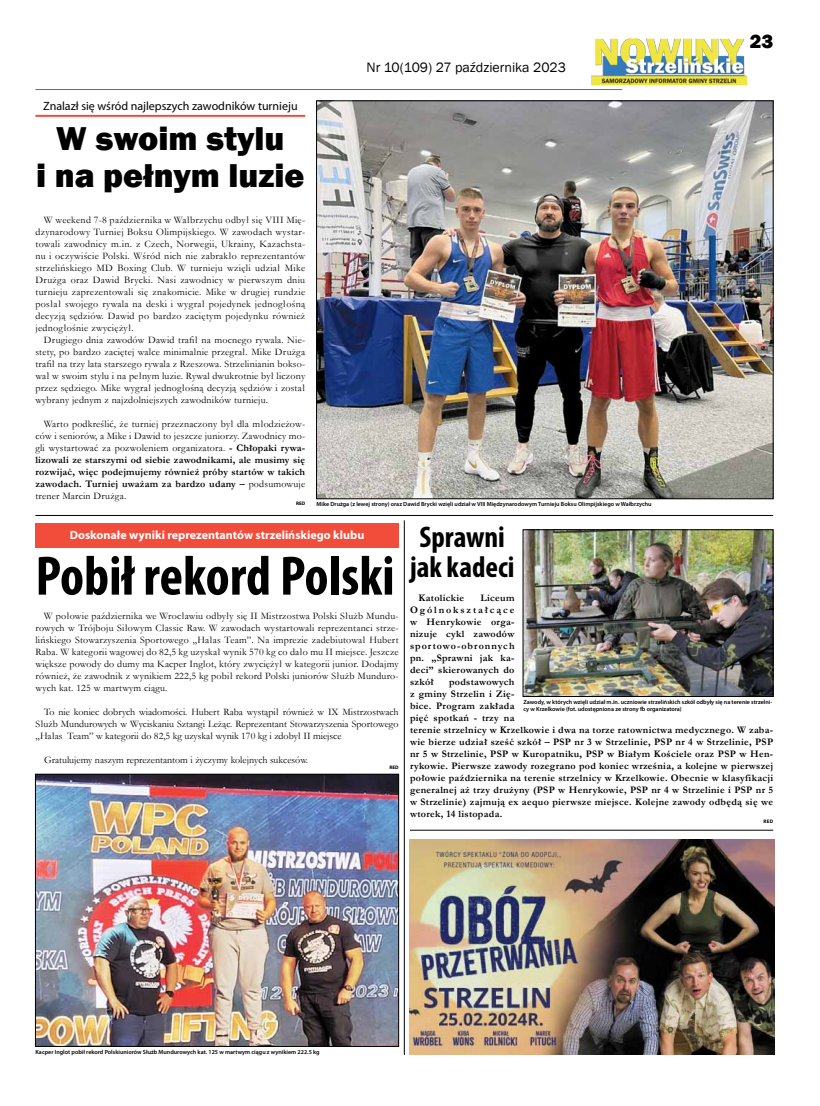
<style>
.page{position:relative;width:820px;height:1106px;background:#fff}
.page>*{position:absolute;margin:0;border:0;box-sizing:border-box;transform-origin:0 0}
.t1{font:700 condensed 56px "Myriad Pro";color:#000}
.t2{font:800 34px/36px "Franklin Gothic";color:#000;text-align:center}
.t3{font:700 condensed 30px/30px "Myriad Pro";color:#000;text-align:center}
.t4{font:800 20px "Franklin Gothic";color:#000}
.t5{font:14px "Franklin Gothic";color:#000}
.t6{font:700 12px "Myriad Pro";color:#fff}
.t7{font:12px "Myriad Pro";color:#000}
.t8{font:10px/12px "Garamond";letter-spacing:.02em;color:#000;text-align:justify}
.t9{font:700 10px/12px "Garamond";letter-spacing:.03em;color:#000;text-align:justify}
.t10{font:10px "Garamond";color:#000}
.t11{font:600 6px/7.2px "Myriad Pro";color:#000}
.t12{font:700 5px "Myriad Pro";color:#000}
.s1{font-weight:700}
</style>
<div class="page">
<div style="left:35px;top:523px;width:363px;height:24px;background:#f24c3b"></div>
<hr style="left:35px;top:89px;width:586px;height:1px;background:#3379be">
<img style="left:591px;top:38px;width:154px;height:47px">
<img style="left:318px;top:103px;width:453px;height:394px">
<img style="left:524px;top:531px;width:246px;height:163px">
<div style="left:522px;top:529px;width:250px;height:167px;border:1px solid #000"></div>
<img style="left:410px;top:839px;width:363px;height:215px">
<hr style="left:35px;top:115px;width:270px;height:2px;background:#f24c3b">
<hr style="left:35px;top:515px;width:737px;height:1px;background:#000">
<hr style="left:410px;top:830px;width:362px;height:1px;background:#000">
<hr style="left:404px;top:520px;width:1px;height:534px;background:#000">
<img style="left:37px;top:776px;width:359px;height:268px">
<div style="left:35px;top:774px;width:363px;height:272px;border:1px solid #000"></div>
<h3 class="t5" style="left:366px;top:59px;width:201px">Nr 10(109) 27 października 2023</h3>
<h3 class="t4" style="left:749px;top:28px;width:25px">23</h3>
<p class="t7" style="left:43px;top:98px;width:256px">Znalazł się wśród najlepszych zawodników turnieju</p>
<h2 class="t2" style="left:36px;top:121px;width:270px">W swoim stylu<br>i na pełnym luzie</h2>
<p class="t8" style="left:35px;top:213px;width:271px;text-indent:9px">W weekend 7-8 października w Wałbrzychu odbył się VIII Mię&shy;dzynarodowy Turniej Boksu Olimpijskiego. W zawodach wystar&shy;towali zawodnicy m.in. z Czech, Norwegii, Ukrainy, Kazachsta&shy;nu i oczywiście Polski. Wśród nich nie zabrakło reprezentantów strzelińskiego MD Boxing Club. W turnieju wzięli udział Mike Drużga oraz Dawid Brycki. Nasi zawodnicy w pierwszym dniu turnieju zaprezentowali się znakomicie. Mike w drugiej rundzie posłał swojego rywala na deski i wygrał pojedynek jednogłośną decyzją sędziów. Dawid po bardzo zaciętym pojedynku również jednogłośnie zwyciężył.</p>
<p class="t8" style="left:35px;top:333px;width:271px;text-indent:9px">Drugiego dnia zawodów Dawid trafił na mocnego rywala. Nie&shy;stety, po bardzo zaciętej walce minimalnie przegrał. Mike Drużga trafił na trzy lata starszego rywala z Rzeszowa. Strzelinianin bokso&shy;wał w swoim stylu i na pełnym luzie. Rywal dwukrotnie był liczony przez sędziego. Mike wygrał jednogłośną decyzją sędziów i został wybrany jednym z najzdolniejszych zawodników turnieju.</p>
<p class="t8" style="left:35px;top:417px;width:271px;text-indent:9px">Warto podkreślić, że turniej przeznaczony był dla młodzieżow&shy;ców i seniorów, a Mike i Dawid to jeszcze juniorzy. Zawodnicy mo&shy;gli wystartować za pozwoleniem organizatora. <span class="s1">- Chłopaki rywa&shy;lizowali ze starszymi od siebie zawodnikami, ale musimy się rozwijać, więc podejmujemy również próby startów w takich zawodach. Turniej uważam za bardzo udany –</span> podsumowuje trener Marcin Drużga.</p>
<p class="t12" style="left:296px;top:499px;width:11px">RED</p>
<p class="t11" style="left:316px;top:500px;width:336px">Mike Drużga (z lewej strony) oraz Dawid Brycki wzięli udział w VIII Międzynarodowym Turnieju Boksu Olimpijskiego w Wałbrzychu</p>
<h3 class="t3" style="left:410px;top:521px;width:106px">Sprawni jak kadeci</h3>
<p class="t9" style="left:418px;top:592px;width:47px">Katolickie</p>
<p class="t6" style="left:70px;top:527px;width:296px">Doskonałe wyniki reprezentantów strzelińskiego klubu</p>
<h1 class="t1" style="left:35px;top:541px;width:360px">Pobił rekord Polski</h1>
<p class="t8" style="left:35px;top:609px;width:364px;text-indent:8px">W połowie października we Wrocławiu odbyły się II Mistrzostwa Polski Służb Mundu&shy;rowych w Trójboju Siłowym Classic Raw. W zawodach wystartowali reprezentanci strze&shy;lińskiego Stowarzyszenia Sportowego „Hałas Team”. Na imprezie zadebiutował Hubert Raba. W kategorii wagowej do 82,5 kg uzyskał wynik 570 kg co dało mu II miejsce. Jeszcze większe powody do dumy ma Kacper Inglot, który zwyciężył w kategorii junior. Dodajmy również, że zawodnik z wynikiem 222,5 kg pobił rekord Polski juniorów Służb Munduro&shy;wych kat. 125 w martwym ciągu.</p>
<p class="t8" style="left:36px;top:705px;width:364px;text-indent:9px">To nie koniec dobrych wiadomości. Hubert Raba wystąpił również w IX Mistrzostwach Służb Mundurowych w Wyciskaniu Sztangi Leżąc. Reprezentant Stowarzyszenia Sportowego „Hałas Team” w kategorii do 82,5 kg uzyskał wynik 170 kg i zdobył II miejsce</p>
<p class="t10" style="left:44px;top:753px;width:265px">Gratulujemy naszym reprezentantom i życzymy kolejnych sukcesów.</p>
<p class="t12" style="left:389px;top:763px;width:11px">RED</p>
<p class="t9" style="left:410px;top:592px;width:106px;text-indent:70px">Liceum Ogólnokształcące w Henrykowie orga&shy;nizuje cykl zawodów sportowo-obronnych pn. „Sprawni jak ka&shy;deci” skierowanych do szkół</p>
<p class="t9" style="left:410px;top:676px;width:364px;text-align:left;text-indent:39px">podstawowych<br>z gminy Strzelin i Zię-<br>bice. Program zakłada<br>pięć spotkań - trzy na<br>terenie strzelnicy w Krzelkowie i dwa na torze ratownictwa medycznego. W zaba&shy;wie bierze udział sześć szkół – PSP nr 3 w Strzelinie, PSP nr 4 w Strzelinie, PSP nr 5 w Strzelinie, PSP w Kuropatniku, PSP w Białym Kościele oraz PSP w Hen&shy;rykowie. Pierwsze zawody rozegrano pod koniec września, a kolejne w pierwszej połowie października na terenie strzelnicy w Krzelkowie. Obecnie w klasyfikacji generalnej aż trzy drużyny (PSP w Henrykowie, PSP nr 4 w Strzelinie i PSP nr 5 w Strzelinie) zajmują ex aequo pierwsze miejsce. Kolejne zawody odbędą się we wtorek, 14 listopada.</p>
<p class="t12" style="left:763px;top:818px;width:11px">RED</p>
<p class="t11" style="left:523px;top:698px;width:250px">Zawody, w których wzięli udział m.in. uczniowie strzelińskich szkół odbyły się na terenie strzelni&shy;cy w Krzelkowie (fot. udostępniona ze strony fb organizatora)</p>
<p class="t11" style="left:35px;top:1048px;width:285px">Kacper Inglot pobił rekord Polskiuniorów Służb Mundurowych kat. 125 w martwym ciągu z wynikiem 222.5 kg</p>
</div>
